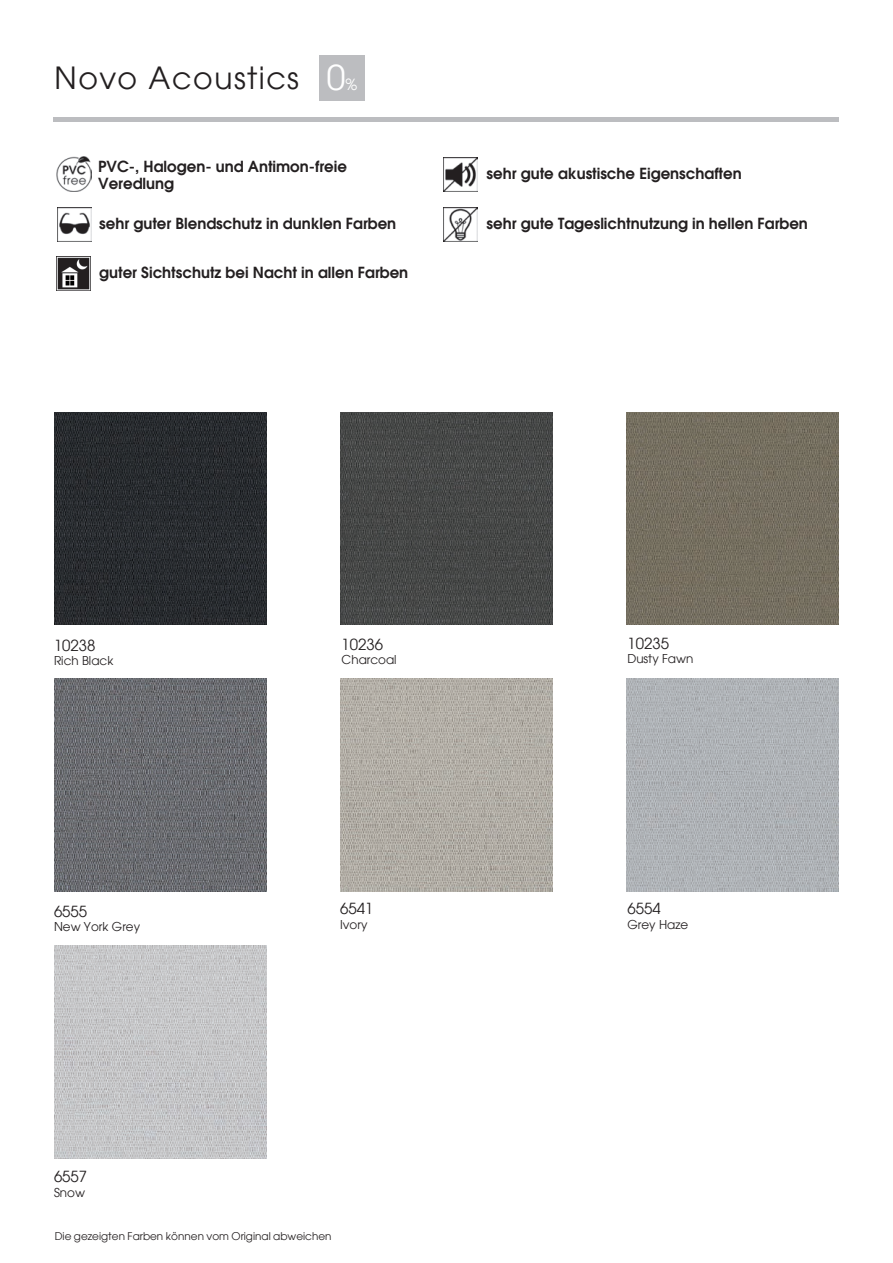
<style>
.page{position:relative;width:893px;height:1263px;background:#fff}
.page>*{position:absolute;margin:0;border:0;box-sizing:border-box;transform-origin:0 0}
.t1{font:30px "Avant Garde";letter-spacing:.05em;color:#231f20}
.t2{font:15.15px "Avant Garde";color:#fff}
.t3{font:600 15px/16.5px "Avant Garde";color:#231f20}
.t4{font:15px "Avant Garde";color:#231f20}
.t5{font:12px "Avant Garde";color:#231f20}
.t6{font:10.5px "Avant Garde";color:#231f20}
.s1{font-size:33.6px;color:#fff}
</style>
<div class="page">
<img style="left:54px;top:945px;width:213px;height:213px">
<img style="left:54px;top:679px;width:213px;height:212px">
<img style="left:54px;top:412px;width:213px;height:213px">
<img style="left:340px;top:412px;width:213px;height:213px">
<img style="left:626px;top:412px;width:213px;height:213px">
<img style="left:340px;top:679px;width:213px;height:212px">
<img style="left:626px;top:679px;width:213px;height:212px">
<hr style="left:54px;top:118px;width:785px;height:4px;background:#bcbdc0">
<div style="left:319px;top:55px;width:46px;height:46px;background:#bcbdc0"></div>
<img style="left:57px;top:156px;width:35px;height:36px">
<img style="left:57px;top:207px;width:34px;height:34px">
<img style="left:444px;top:157px;width:34px;height:34px">
<img style="left:444px;top:207px;width:34px;height:34px">
<img style="left:57px;top:257px;width:34px;height:34px">
<h1 class="t1" style="left:55px;top:60px;width:292px">Novo Acoustics <span class="s1">0</span></h1>
<p class="t2" style="left:346px;top:76px;width:13px">%</p>
<p class="t3" style="left:98px;top:158px;width:250px">PVC-, Halogen- und Antimon-freie<br>Veredlung</p>
<p class="t3" style="left:99px;top:215px;width:298px">sehr guter Blendschutz in dunklen Farben</p>
<p class="t3" style="left:99px;top:264px;width:310px">guter Sichtschutz bei Nacht in allen Farben</p>
<p class="t3" style="left:487px;top:165px;width:256px">sehr gute akustische Eigenschaften</p>
<p class="t3" style="left:487px;top:215px;width:323px">sehr gute Tageslichtnutzung in hellen Farben</p>
<p class="t4" style="left:54px;top:636px;width:43px">10238</p>
<p class="t5" style="left:54px;top:654px;width:61px">Rich Black</p>
<p class="t4" style="left:54px;top:902px;width:35px">6555</p>
<p class="t5" style="left:54px;top:919px;width:88px">New York Grey</p>
<p class="t4" style="left:342px;top:635px;width:43px">10236</p>
<p class="t5" style="left:342px;top:653px;width:57px">Charcoal</p>
<p class="t4" style="left:340px;top:900px;width:35px">6541</p>
<p class="t5" style="left:340px;top:917px;width:29px">Ivory</p>
<p class="t4" style="left:54px;top:1168px;width:35px">6557</p>
<p class="t5" style="left:54px;top:1185px;width:33px">Snow</p>
<p class="t6" style="left:55px;top:1229px;width:278px">Die gezeigten Farben können vom Original abweichen</p>
<p class="t4" style="left:627px;top:634px;width:43px">10235</p>
<p class="t5" style="left:627px;top:652px;width:68px">Dusty Fawn</p>
<p class="t4" style="left:627px;top:900px;width:35px">6554</p>
<p class="t5" style="left:627px;top:917px;width:62px">Grey Haze</p>
</div>
